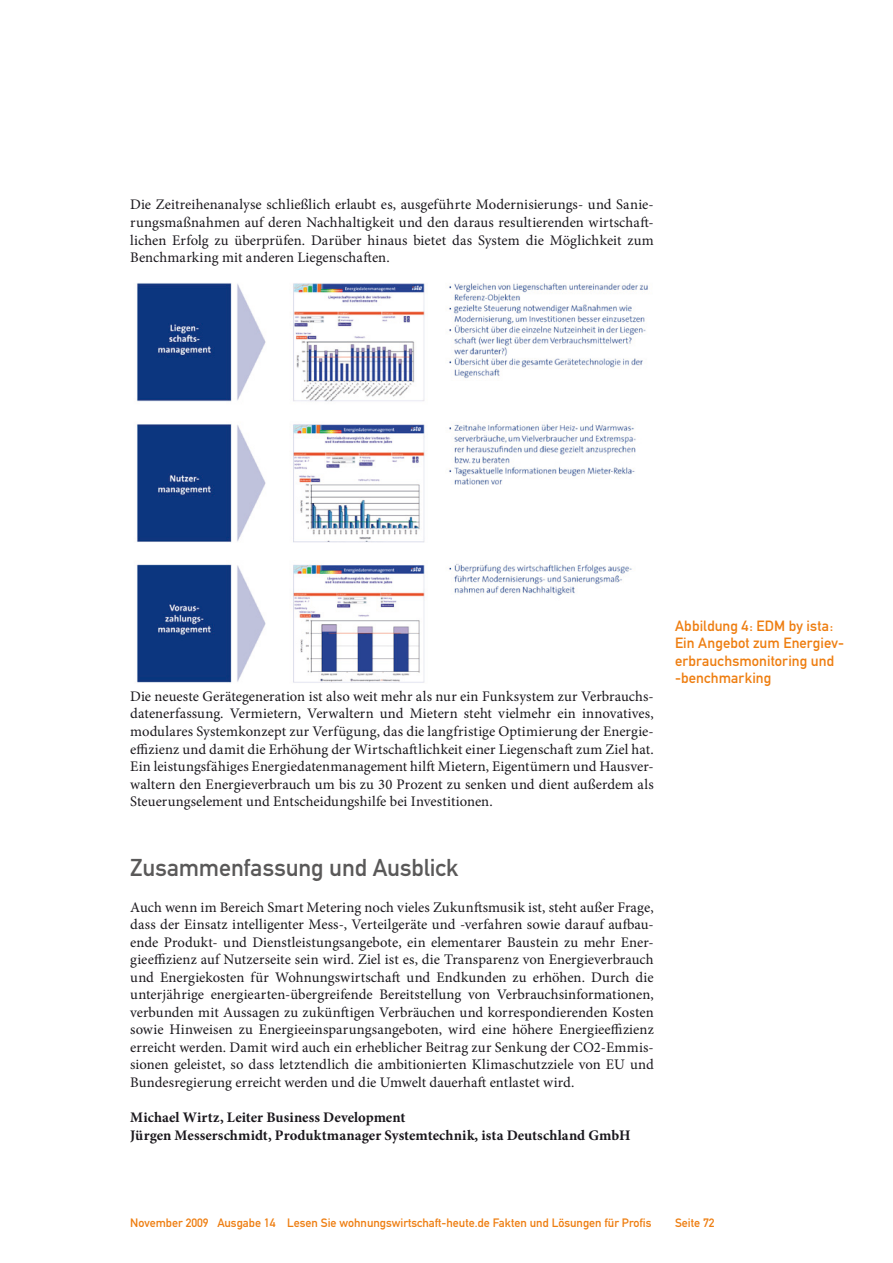
<style>
.page{position:relative;width:893px;height:1263px;background:#fff}
.page>*{position:absolute;margin:0;border:0;box-sizing:border-box;transform-origin:0 0}
.Überschrift_Grau{font:24px "DIN Mittelschrift";letter-spacing:-.005em;color:#5a5959}
.Fließtext_erste_Zeil{font:14.7px/17.5px "Minion Pro";color:#1a171c;text-align:justify}
.AUTOR{font:700 14.7px "Minion Pro";letter-spacing:.005em;color:#1a171c}
.Bildunterschrift{font:14.7px/17.5px "DIN Mittelschrift";letter-spacing:.005em;color:#ee7e11}
.t1{font:12px "DIN Mittelschrift";color:#ee7e11}
</style>
<div class="page">
<img style="left:136px;top:283px;width:512px;height:400px">
<p class="Fließtext_erste_Zeil" style="left:130px;top:196px;width:525px">Die Zeitreihenanalyse schließlich erlaubt es, ausgeführte Modernisierungs- und Sanie&shy;rungsmaßnahmen auf deren Nachhaltigkeit und den daraus resultierenden wirtschaft&shy;lichen Erfolg zu überprüfen. Darüber hinaus bietet das System die Möglichkeit zum Benchmarking mit anderen Liegenschaften.</p>
<p class="Fließtext_erste_Zeil" style="left:130px;top:687px;width:525px">Die neueste Gerätegeneration ist also weit mehr als nur ein Funksystem zur Verbrauchs&shy;datenerfassung. Vermietern, Verwaltern und Mietern steht vielmehr ein innovatives, modulares Systemkonzept zur Verfügung, das die langfristige Optimierung der Energie&shy;effizienz und damit die Erhöhung der Wirtschaftlichkeit einer Liegenschaft zum Ziel hat.<br>Ein leistungsfähiges Energiedatenmanagement hilft Mietern, Eigentümern und Hausver&shy;waltern den Energieverbrauch um bis zu 30 Prozent zu senken und dient außerdem als Steuerungselement und Entscheidungshilfe bei Investitionen.</p>
<p class="Überschrift_Grau" style="left:130px;top:854px;width:330px">Zusammenfassung und Ausblick</p>
<p class="Fließtext_erste_Zeil" style="left:130px;top:898px;width:525px">Auch wenn im Bereich Smart Metering noch vieles Zukunftsmusik ist, steht außer Frage, dass der Einsatz intelligenter Mess-, Verteilgeräte und -verfahren sowie darauf aufbau&shy;ende Produkt- und Dienstleistungsangebote, ein elementarer Baustein zu mehr Ener&shy;gieeffizienz auf Nutzerseite sein wird. Ziel ist es, die Transparenz von Energieverbrauch und Energiekosten für Wohnungswirtschaft und Endkunden zu erhöhen. Durch die unterjährige energiearten-übergreifende Bereitstellung von Verbrauchsinformationen, verbunden mit Aussagen zu zukünftigen Verbräuchen und korrespondierenden Kosten sowie Hinweisen zu Energieeinsparungsangeboten, wird eine höhere Energieeffizienz erreicht werden. Damit wird auch ein erheblicher Beitrag zur Senkung der CO2-Emmis&shy;sionen geleistet, so dass letztendlich die ambitionierten Klimaschutzziele von EU und Bundesregierung erreicht werden und die Umwelt dauerhaft entlastet wird.</p>
<p class="AUTOR" style="left:130px;top:1107px;width:277px">Michael Wirtz, Leiter Business Development</p>
<p class="AUTOR" style="left:130px;top:1124px;width:502px">Jürgen Messerschmidt, Produktmanager Systemtechnik, ista Deutschland GmbH</p>
<p class="Bildunterschrift" style="left:675px;top:617px;width:170px">Abbildung 4: EDM by ista:<br>Ein Angebot zum Energiev&shy;erbrauchsmonitoring und -benchmarking</p>
<p class="t1" style="left:130px;top:1216px;width:523px">November 2009 Ausgabe 14 Lesen Sie wohnungswirtschaft-heute.de Fakten und Lösungen für Profis</p>
<p class="t1" style="left:675px;top:1216px;width:41px">Seite 72</p>
</div>
